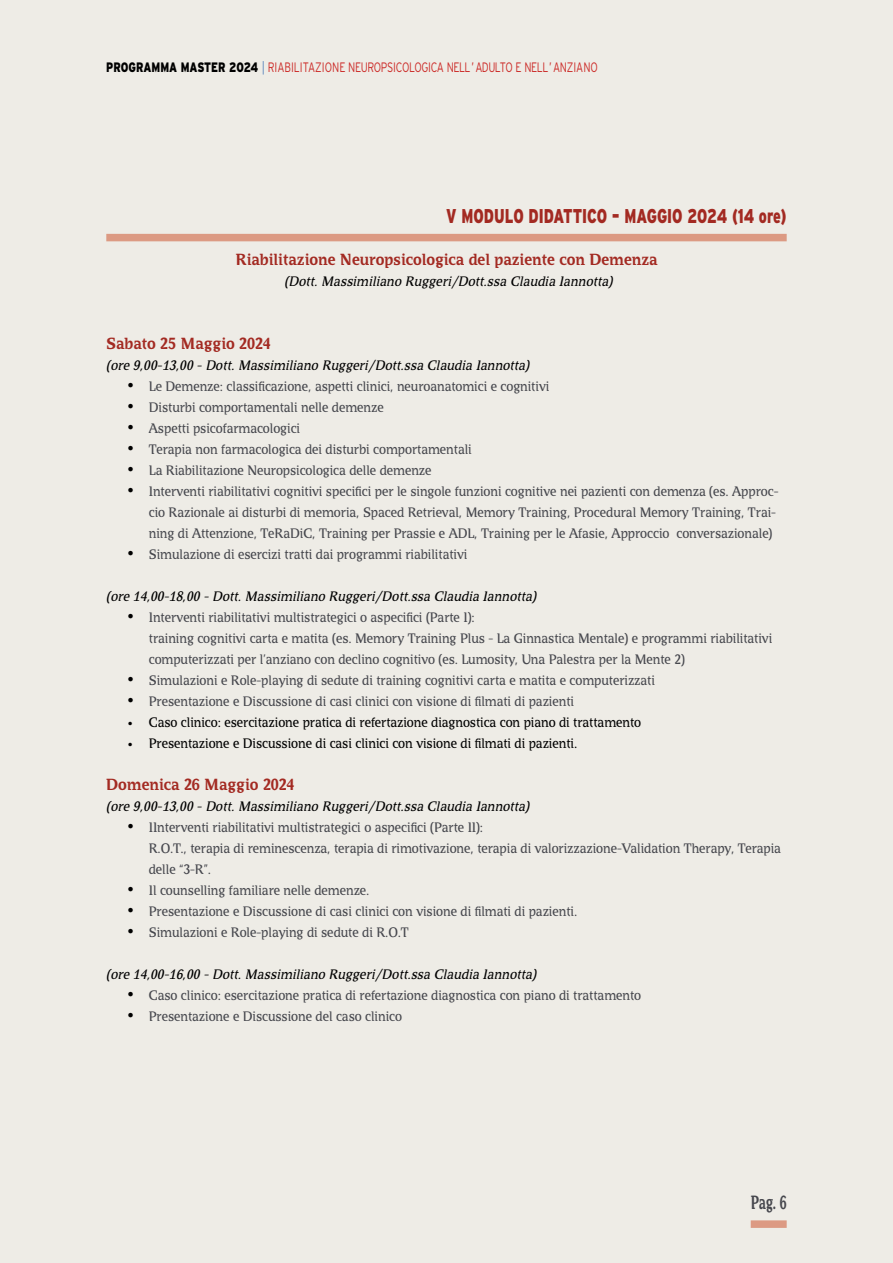
<style>
.page{position:relative;width:893px;height:1263px;background:#eeece6}
.page>*{position:absolute;margin:0;border:0;box-sizing:border-box;transform-origin:0 0}
.t1{font:900 19.95px "Interstate";letter-spacing:-.005em;color:#a32a22;scale:.71 1}
.t2{font:700 17.85px "Bradlo Slab";color:#46474d;scale:.71 1}
.t3{font:700 15px "Bradlo Slab";color:#a32a22}
.t4{font:300 13.65px "Interstate";letter-spacing:-.035em;color:#cc2d2a;scale:.77 1}
.t5{font:12.75px/21px "Bradlo Slab";color:#46474d}
.t6{font:italic 12.75px "Bradlo Slab";color:#000}
.t7{font:12.75px "Bradlo Slab";color:#000}
.s1{font-weight:900;color:#000}
.s2{color:#4f7dba}
.s3{font-family:"Times New Roman";font-size:18px;color:#000}
</style>
<div class="page">
<div style="left:751px;top:1220px;width:36px;height:8px;background:#dc9a83"></div>
<div style="left:106px;top:234px;width:681px;height:7px;background:#dc9a83"></div>
<p class="t4" style="left:106px;top:60px;width:640px"><span class="s1">PROGRAMMA MASTER 2024</span> <span class="s2">|</span> RIABILITAZIONE NEUROPSICOLOGICA NELL’ ADULTO E NELL’ANZIANO</p>
<h1 class="t1" style="left:446px;top:204px;width:481px">V MODULO DIDATTICO – MAGGIO 2024 (14 ore)</h1>
<p class="t3" style="left:236px;top:251px;width:423px">Riabilitazione Neuropsicologica del paziente con Demenza</p>
<p class="t6" style="left:284px;top:274px;width:332px">(Dott. Massimiliano Ruggeri/Dott.ssa Claudia Iannotta)</p>
<p class="t3" style="left:106px;top:335px;width:166px">Sabato 25 Maggio 2024</p>
<p class="t6" style="left:106px;top:358px;width:427px">(ore 9,00-13,00 - Dott. Massimiliano Ruggeri/Dott.ssa Claudia Iannotta)</p>
<p class="t5" style="left:128px;top:376px;width:423px"><span class="s3">•</span> Le Demenze: classificazione, aspetti clinici, neuroanatomici e cognitivi</p>
<p class="t5" style="left:128px;top:397px;width:258px"><span class="s3">•</span> Disturbi comportamentali nelle demenze</p>
<p class="t5" style="left:128px;top:418px;width:174px"><span class="s3">•</span> Aspetti psicofarmacologici</p>
<p class="t5" style="left:128px;top:439px;width:346px"><span class="s3">•</span> Terapia non farmacologica dei disturbi comportamentali</p>
<p class="t5" style="left:128px;top:460px;width:305px"><span class="s3">•</span> La Riabilitazione Neuropsicologica delle demenze</p>
<p class="t5" style="left:149px;top:481px;width:631px;text-indent:-21px"><span class="s3">•</span> Interventi riabilitativi cognitivi specifici per le singole funzioni cognitive nei pazienti con demenza (es. Approc&shy;cio Razionale ai disturbi di memoria, Spaced Retrieval, Memory Training, Procedural Memory Training, Trai&shy;ning di Attenzione, TeRaDiC, Training per Prassie e ADL, Training per le Afasie, Approccio conversazionale)</p>
<p class="t5" style="left:128px;top:544px;width:341px"><span class="s3">•</span> Simulazione di esercizi tratti dai programmi riabilitativi</p>
<p class="t6" style="left:106px;top:589px;width:434px">(ore 14,00-18,00 - Dott. Massimiliano Ruggeri/Dott.ssa Claudia Iannotta)</p>
<p class="t5" style="left:149px;top:607px;width:625px;text-indent:-21px"><span class="s3">•</span> Interventi riabilitativi multistrategici o aspecifici (Parte I):<br>training cognitivi carta e matita (es. Memory Training Plus - La Ginnastica Mentale) e programmi riabilitativi computerizzati per l’anziano con declino cognitivo (es. Lumosity, Una Palestra per la Mente 2)</p>
<p class="t5" style="left:128px;top:670px;width:529px"><span class="s3">•</span> Simulazioni e Role-playing di sedute di training cognitivi carta e matita e computerizzati</p>
<p class="t5" style="left:128px;top:691px;width:448px"><span class="s3">•</span> Presentazione e Discussione di casi clinici con visione di filmati di pazienti</p>
<p class="t7" style="left:128px;top:715px;width:515px">• Caso clinico: esercitazione pratica di refertazione diagnostica con piano di trattamento</p>
<p class="t7" style="left:128px;top:736px;width:451px">• Presentazione e Discussione di casi clinici con visione di filmati di pazienti.</p>
<p class="t3" style="left:106px;top:776px;width:190px">Domenica 26 Maggio 2024</p>
<p class="t6" style="left:106px;top:799px;width:427px">(ore 9,00-13,00 - Dott. Massimiliano Ruggeri/Dott.ssa Claudia Iannotta)</p>
<p class="t5" style="left:149px;top:817px;width:634px;text-indent:-21px"><span class="s3">•</span> IInterventi riabilitativi multistrategici o aspecifici (Parte II):<br>R.O.T., terapia di reminescenza, terapia di rimotivazione, terapia di valorizzazione-Validation Therapy, Terapia delle “3-R”.</p>
<p class="t5" style="left:128px;top:880px;width:243px"><span class="s3">•</span> Il counselling familiare nelle demenze.</p>
<p class="t5" style="left:128px;top:901px;width:451px"><span class="s3">•</span> Presentazione e Discussione di casi clinici con visione di filmati di pazienti.</p>
<p class="t5" style="left:128px;top:922px;width:283px"><span class="s3">•</span> Simulazioni e Role-playing di sedute di R.O.T</p>
<p class="t6" style="left:106px;top:967px;width:434px">(ore 14,00-16,00 - Dott. Massimiliano Ruggeri/Dott.ssa Claudia Iannotta)</p>
<p class="t5" style="left:128px;top:985px;width:515px"><span class="s3">•</span> Caso clinico: esercitazione pratica di refertazione diagnostica con piano di trattamento</p>
<p class="t5" style="left:128px;top:1006px;width:276px"><span class="s3">•</span> Presentazione e Discussione del caso clinico</p>
<h2 class="t2" style="left:751px;top:1193px;width:52px">Pag. 6</h2>
</div>
